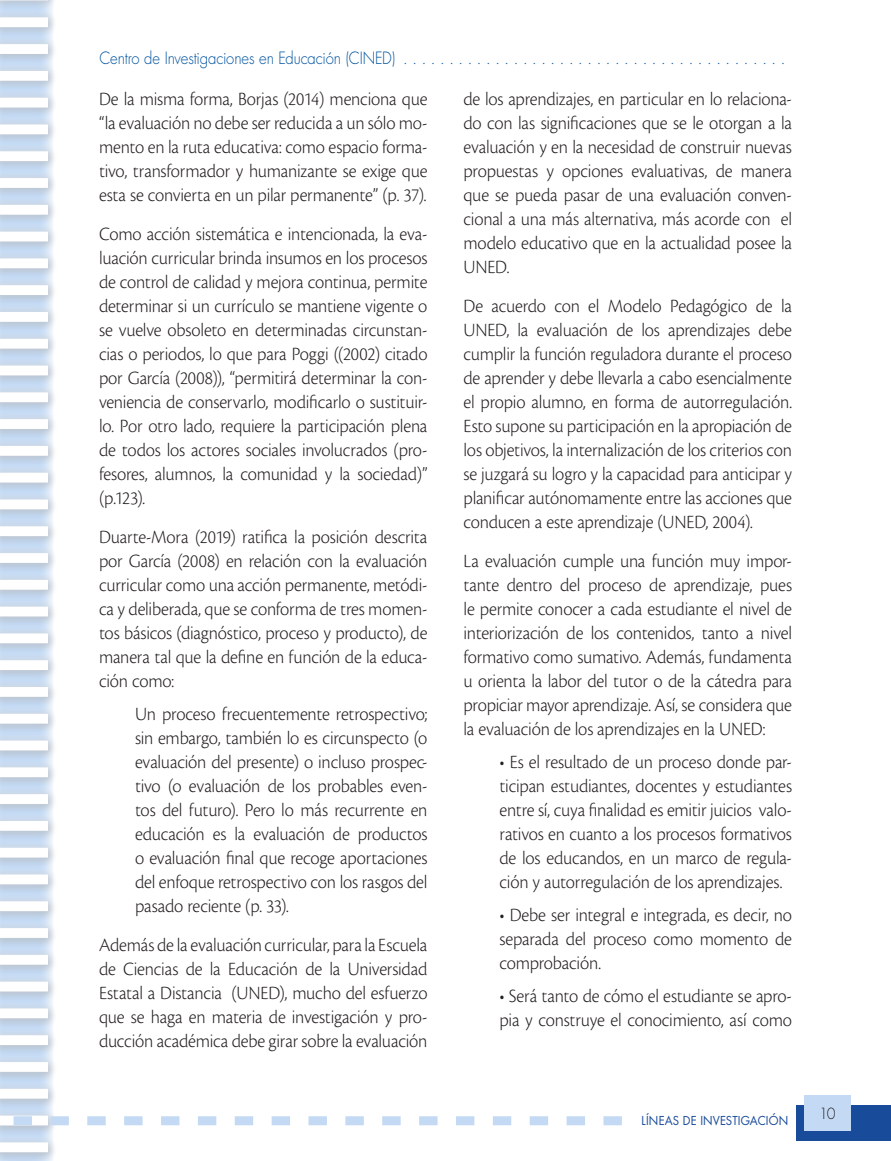
<style>
.page{position:relative;width:891px;height:1161px;background:#fff}
.page>*{position:absolute;margin:0;border:0;box-sizing:border-box;transform-origin:0 0}
.CONTE_2{font:300 19.5px/24px "Cronos Pro";letter-spacing:-.01em;color:#231f20;text-align:justify;scale:.95 1}
.t1{font:300 16.5px "Futura Std";letter-spacing:-.01em;color:#0153a0;scale:.9 1}
.t2{font:300 15px "Futura Std";color:#231f20;scale:.95 1}
.t3{font:12px "Futura Std";letter-spacing:.01em;color:#194b9b;scale:.95 1}
</style>
<div class="page">
<div style="left:796px;top:1105px;width:95px;height:35px;background:#194b9b"></div>
<div style="left:804px;top:1095px;width:46px;height:35px;background:#c4daf4"></div>
<div style="left:0;top:0;width:57px;height:1161px;background:#fff;opacity:.75"></div>
<hr style="left:0;top:0;width:48px;height:1px;background:#fff">
<div style="left:0;top:17px;width:48px;height:10px;background:#fff"></div>
<div style="left:0;top:44px;width:48px;height:10px;background:#fff"></div>
<div style="left:0;top:71px;width:48px;height:10px;background:#fff"></div>
<div style="left:0;top:98px;width:48px;height:10px;background:#fff"></div>
<div style="left:0;top:125px;width:48px;height:9px;background:#fff"></div>
<div style="left:0;top:151px;width:48px;height:10px;background:#fff"></div>
<div style="left:0;top:178px;width:48px;height:10px;background:#fff"></div>
<div style="left:0;top:205px;width:48px;height:10px;background:#fff"></div>
<div style="left:0;top:232px;width:48px;height:9px;background:#fff"></div>
<div style="left:0;top:258px;width:48px;height:10px;background:#fff"></div>
<div style="left:0;top:285px;width:48px;height:10px;background:#fff"></div>
<div style="left:0;top:312px;width:48px;height:10px;background:#fff"></div>
<div style="left:0;top:339px;width:48px;height:10px;background:#fff"></div>
<div style="left:0;top:366px;width:48px;height:9px;background:#fff"></div>
<div style="left:0;top:392px;width:48px;height:10px;background:#fff"></div>
<div style="left:0;top:419px;width:48px;height:10px;background:#fff"></div>
<div style="left:0;top:446px;width:48px;height:10px;background:#fff"></div>
<div style="left:0;top:473px;width:48px;height:10px;background:#fff"></div>
<div style="left:0;top:500px;width:48px;height:9px;background:#fff"></div>
<div style="left:0;top:526px;width:48px;height:10px;background:#fff"></div>
<div style="left:0;top:553px;width:48px;height:10px;background:#fff"></div>
<div style="left:0;top:580px;width:48px;height:10px;background:#fff"></div>
<div style="left:0;top:607px;width:48px;height:9px;background:#fff"></div>
<div style="left:0;top:633px;width:48px;height:10px;background:#fff"></div>
<div style="left:0;top:660px;width:48px;height:10px;background:#fff"></div>
<div style="left:0;top:687px;width:48px;height:10px;background:#fff"></div>
<div style="left:0;top:714px;width:48px;height:10px;background:#fff"></div>
<div style="left:0;top:741px;width:48px;height:9px;background:#fff"></div>
<div style="left:0;top:767px;width:48px;height:10px;background:#fff"></div>
<div style="left:0;top:794px;width:48px;height:10px;background:#fff"></div>
<div style="left:0;top:821px;width:48px;height:10px;background:#fff"></div>
<div style="left:0;top:848px;width:48px;height:10px;background:#fff"></div>
<div style="left:0;top:875px;width:48px;height:9px;background:#fff"></div>
<div style="left:0;top:901px;width:48px;height:10px;background:#fff"></div>
<div style="left:0;top:928px;width:48px;height:10px;background:#fff"></div>
<div style="left:0;top:955px;width:48px;height:10px;background:#fff"></div>
<div style="left:0;top:982px;width:48px;height:9px;background:#fff"></div>
<div style="left:0;top:1008px;width:48px;height:10px;background:#fff"></div>
<div style="left:0;top:1035px;width:48px;height:10px;background:#fff"></div>
<div style="left:0;top:1062px;width:48px;height:10px;background:#fff"></div>
<div style="left:0;top:1089px;width:48px;height:10px;background:#fff"></div>
<div style="left:0;top:1142px;width:48px;height:10px;background:#fff"></div>
<hr style="left:0;top:1160px;width:48px;height:1px;background:#fff">
<svg style="left:0;top:1116px;width:622px;height:9px"></svg>
<p class="t1" style="left:99px;top:48px;width:764px">Centro de Investigaciones en Educación (CINED) . . . . . . . . . . . . . . . . . . . . . . . . . . . . . . . . . . . . . . . . . .</p>
<p class="CONTE_2" style="left:99px;top:87px;width:347px">De la misma forma, Borjas (2014) menciona que “la evaluación no debe ser reducida a un sólo mo&shy;mento en la ruta educativa: como espacio forma&shy;tivo, transformador y humanizante se exige que esta se convierta en un pilar permanente” (p. 37).</p>
<p class="CONTE_2" style="left:99px;top:222px;width:347px">Como acción sistemática e intencionada, la eva&shy;luación curricular brinda insumos en los procesos de control de calidad y mejora continua, permite determinar si un currículo se mantiene vigente o se vuelve obsoleto en determinadas circunstan&shy;cias o periodos, lo que para Poggi ((2002) citado por García (2008)), “permitirá determinar la con&shy;veniencia de conservarlo, modificarlo o sustituir&shy;lo. Por otro lado, requiere la participación plena de todos los actores sociales involucrados (pro&shy;fesores, alumnos, la comunidad y la sociedad)” (p.123).</p>
<p class="CONTE_2" style="left:99px;top:525px;width:347px">Duarte-Mora (2019) ratifica la posición descrita por García (2008) en relación con la evaluación curricular como una acción permanente, metódi&shy;ca y deliberada, que se conforma de tres momen&shy;tos básicos (diagnóstico, proceso y producto), de manera tal que la define en función de la educa&shy;ción como:</p>
<p class="CONTE_2" style="left:135px;top:702px;width:309px">Un proceso frecuentemente retrospectivo; sin embargo, también lo es circunspecto (o evaluación del presente) o incluso prospec&shy;tivo (o evaluación de los probables even&shy;tos del futuro). Pero lo más recurrente en educación es la evaluación de productos o evaluación final que recoge aportaciones del enfoque retrospectivo con los rasgos del pasado reciente (p. 33).</p>
<p class="CONTE_2" style="left:99px;top:933px;width:347px">Además de la evaluación curricular, para la Escuela de Ciencias de la Educación de la Universidad Estatal a Distancia (UNED), mucho del esfuerzo que se haga en materia de investigación y pro&shy;ducción académica debe girar sobre la evaluación</p>
<p class="CONTE_2" style="left:464px;top:87px;width:347px">de los aprendizajes, en particular en lo relaciona&shy;do con las significaciones que se le otorgan a la evaluación y en la necesidad de construir nuevas propuestas y opciones evaluativas, de manera que se pueda pasar de una evaluación conven&shy;cional a una más alternativa, más acorde con el modelo educativo que en la actualidad posee la UNED.</p>
<p class="CONTE_2" style="left:464px;top:294px;width:347px">De acuerdo con el Modelo Pedagógico de la UNED, la evaluación de los aprendizajes debe cumplir la función reguladora durante el proceso de aprender y debe llevarla a cabo esencialmente el propio alumno, en forma de autorregulación.<br>Esto supone su participación en la apropiación de los objetivos, la internalización de los criterios con se juzgará su logro y la capacidad para anticipar y planificar autónomamente entre las acciones que conducen a este aprendizaje (UNED, 2004).</p>
<p class="CONTE_2" style="left:464px;top:549px;width:347px">La evaluación cumple una función muy impor&shy;tante dentro del proceso de aprendizaje, pues le permite conocer a cada estudiante el nivel de interiorización de los contenidos, tanto a nivel formativo como sumativo. Además, fundamenta u orienta la labor del tutor o de la cátedra para propiciar mayor aprendizaje. Así, se considera que la evaluación de los aprendizajes en la UNED:</p>
<p class="CONTE_2" style="left:500px;top:750px;width:309px">• Es el resultado de un proceso donde par&shy;ticipan estudiantes, docentes y estudiantes entre sí, cuya finalidad es emitir juicios valo&shy;rativos en cuanto a los procesos formativos de los educandos, en un marco de regula&shy;ción y autorregulación de los aprendizajes.</p>
<p class="CONTE_2" style="left:500px;top:903px;width:309px">• Debe ser integral e integrada, es decir, no separada del proceso como momento de comprobación.</p>
<p class="CONTE_2" style="left:500px;top:984px;width:309px">• Será tanto de cómo el estudiante se apro&shy;pia y construye el conocimiento, así como</p>
<p class="t3" style="left:642px;top:1113px;width:156px">LÍNEAS DE INVESTIGACIÓN</p>
<p class="t2" style="left:819px;top:1104px;width:19px">10</p>
</div>
